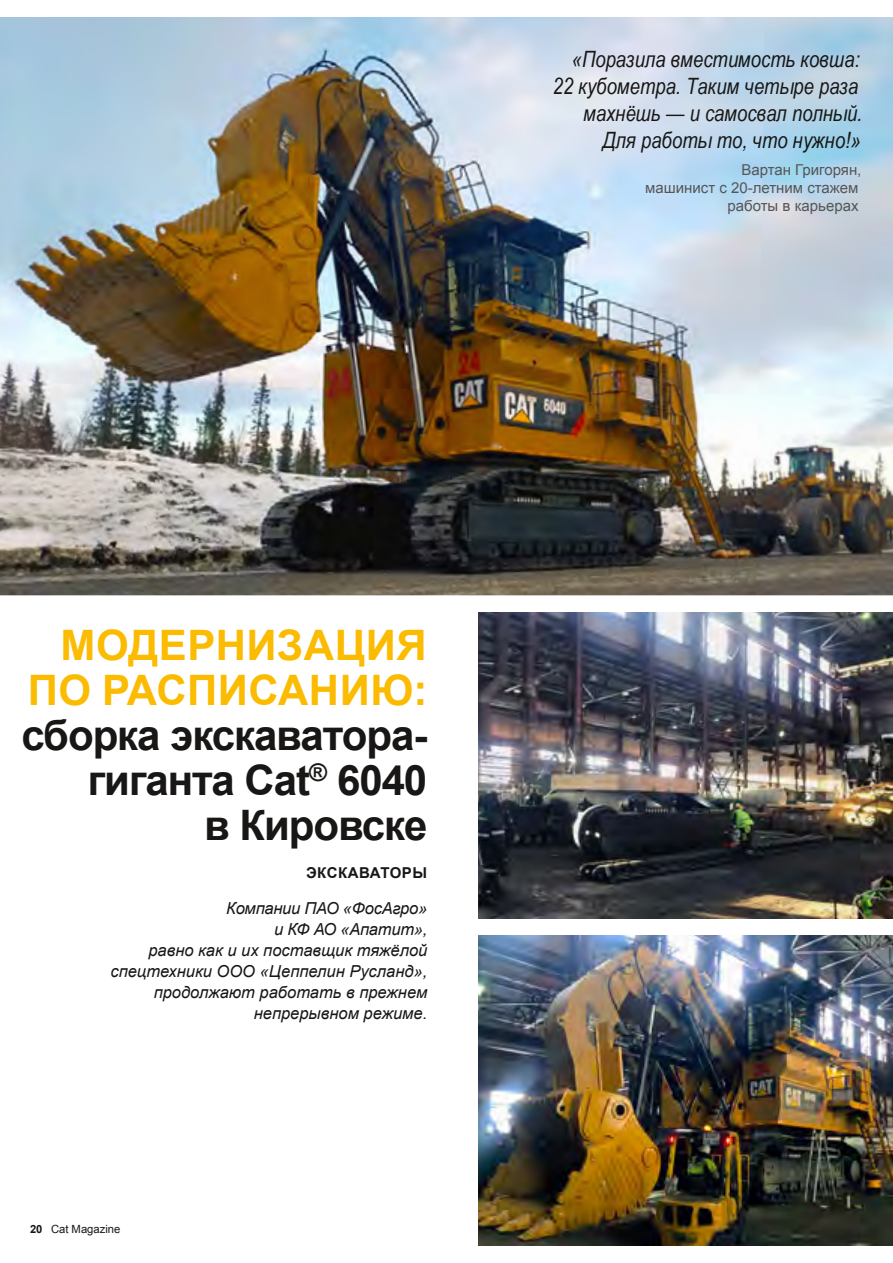
<style>
.page{position:relative;width:893px;height:1263px;background:#fff}
.page>*{position:absolute;margin:0;border:0;box-sizing:border-box;transform-origin:0 0}
.Heading{font:700 42px/45px "Arial";letter-spacing:-.025em;color:#181716;text-align:right}
.CallOut_Body{font:italic 22.5px/27px "Arial Narrow";color:#181716;text-align:right}
.Intro{font:italic 16.5px/21px "Arial";color:#181716;text-align:right}
.CallOut_Name{font:15px/18px "Arial";color:#565655;text-align:right}
.HeadingSub{font:700 15px "Arial";letter-spacing:.035em;color:#181716}
.t1{font:11.25px "Arial";color:#181716}
.s1{color:#fbbb00}
.s2{font-weight:700}
</style>
<div class="page">
<img style="left:0;top:17px;width:893px;height:578px">
<img style="left:478px;top:612px;width:415px;height:306px">
<img style="left:478px;top:935px;width:415px;height:311px">
<p class="CallOut_Body" style="left:553px;top:46px;width:311px">«Поразила вместимость ковша:<br>22 кубометра. Таким четыре раза махнёшь — и самосвал полный.<br>Для работы то, что нужно!»</p>
<p class="CallOut_Name" style="left:645px;top:161px;width:218px">Вартан Григорян,<br>машинист с 20-летним стажем работы в карьерах</p>
<p class="Heading" style="left:21px;top:623px;width:407px"><span class="s1">МОДЕРНИЗАЦИЯ<br>ПО РАСПИСАНИЮ: </span>сборка экскаватора&shy;гиганта Cat<sup>®</sup> 6040<br>в Кировске</p>
<p class="HeadingSub" style="left:306px;top:862px;width:123px">ЭКСКАВАТОРЫ</p>
<p class="Intro" style="left:110px;top:897px;width:318px">Компании ПАО «ФосАгро»<br>и КФ АО «Апатит»,<br>равно как и их поставщик тяжёлой спецтехники ООО «Цеппелин Русланд», продолжают работать в прежнем непрерывном режиме.</p>
<p class="t1" style="left:30px;top:1222px;width:92px"><span class="s2">20</span> Cat Magazine</p>
</div>
